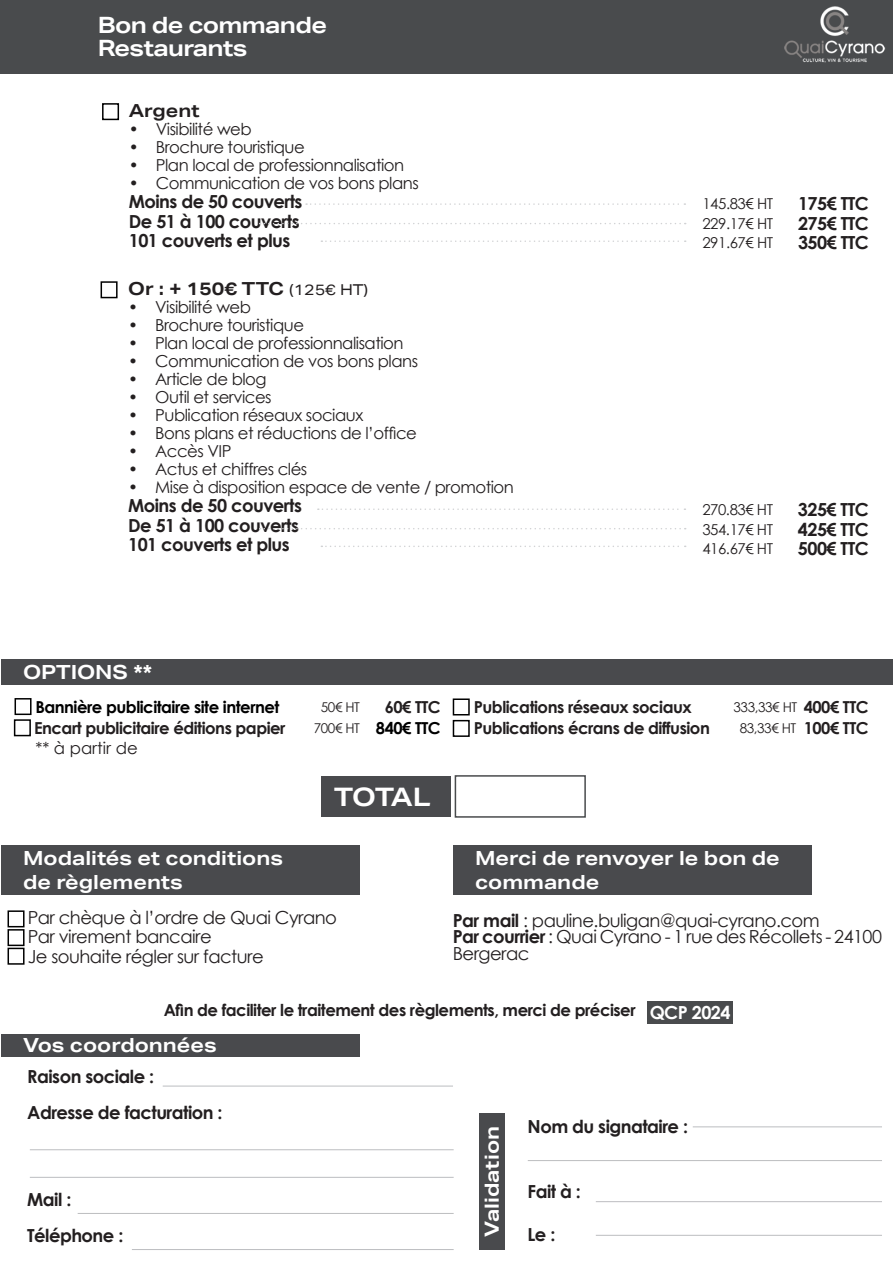
<style>
.page{position:relative;width:893px;height:1263px;background:#fff}
.page>*{position:absolute;margin:0;border:0;box-sizing:border-box;transform-origin:0 0}
.t1{font:700 25.5px "Aktiv Grotesk Ex";letter-spacing:-.035em;color:#fff}
.t2{font:700 22.5px "Aktiv Grotesk Ex";letter-spacing:-.03em;color:#fff}
.t3{font:700 19.5px/23.4px "Aktiv Grotesk Ex";color:#fff}
.t4{font:700 18px "Century Gothic";letter-spacing:-.03em;color:#231f20}
.t5{font:18px/19.5px "Century Gothic";letter-spacing:-.03em;color:#231f20}
.t6{font:700 18px "Aktiv Grotesk Ex";color:#231f20}
.t7{font:700 18px "Century Gothic";letter-spacing:-.03em;color:#fff}
.t8{font:16.5px "Century Gothic";letter-spacing:-.03em;color:#231f20}
.t9{font:700 16.5px "Century Gothic";letter-spacing:-.03em;color:#231f20}
.t10{font:700 16.5px "Century Gothic";letter-spacing:-.03em;color:#000001}
.t11{font:16.5px "Century Gothic";color:#231f20}
.t12{font:700 16.5px "Century Gothic";letter-spacing:-.03em;color:#000}
.t13{font:15px "Century Gothic";letter-spacing:-.03em;color:#231f20}
.t14{font:13.5px "Century Gothic";letter-spacing:-.03em;color:#231f20}
.s1{font-weight:400;font-size:15px}
.s2{font-weight:700}
</style>
<div class="page">
<div style="left:0;top:0;width:893px;height:73px;background:#494b4d"></div>
<div style="left:102px;top:103px;width:17px;height:17px;border:2px solid #000"></div>
<div style="left:101px;top:281px;width:17px;height:17px;border:2px solid #000"></div>
<svg style="left:306px;top:203px;width:379px;height:2px"></svg>
<svg style="left:318px;top:508px;width:367px;height:2px"></svg>
<svg style="left:260px;top:223px;width:426px;height:1px"></svg>
<svg style="left:260px;top:528px;width:426px;height:1px"></svg>
<svg style="left:321px;top:240px;width:365px;height:2px"></svg>
<svg style="left:321px;top:546px;width:365px;height:1px"></svg>
<div style="left:8px;top:910px;width:17px;height:17px;border:2px solid #000"></div>
<div style="left:15px;top:698px;width:17px;height:17px;border:2px solid #000"></div>
<div style="left:14px;top:719px;width:17px;height:17px;border:2px solid #000"></div>
<div style="left:453px;top:698px;width:17px;height:17px;border:2px solid #000"></div>
<div style="left:453px;top:720px;width:17px;height:17px;border:2px solid #000"></div>
<div style="left:8px;top:929px;width:17px;height:17px;border:2px solid #000"></div>
<div style="left:8px;top:948px;width:17px;height:17px;border:2px solid #000"></div>
<div style="left:2px;top:659px;width:891px;height:25px;background:#494a4d"></div>
<div style="left:321px;top:776px;width:130px;height:40px;background:#494a4d"></div>
<div style="left:455px;top:775px;width:131px;height:43px;border:2px solid #494b4d"></div>
<div style="left:2px;top:1034px;width:358px;height:22px;background:#494a4d"></div>
<div style="left:479px;top:1113px;width:25px;height:136px;background:#494a4d"></div>
<div style="left:2px;top:846px;width:358px;height:49px;background:#494a4d"></div>
<div style="left:454px;top:846px;width:358px;height:49px;background:#494a4d"></div>
<div style="left:648px;top:1001px;width:85px;height:23px;background:#494b4d"></div>
<hr style="left:163px;top:1086px;width:290px;height:1px;background:#bcbdc0">
<hr style="left:78px;top:1213px;width:376px;height:1px;background:#bcbdc0">
<hr style="left:132px;top:1249px;width:322px;height:1px;background:#bcbdc0">
<hr style="left:596px;top:1201px;width:286px;height:1px;background:#bcbdc0">
<hr style="left:596px;top:1235px;width:286px;height:1px;background:#bcbdc0">
<hr style="left:693px;top:1126px;width:189px;height:1px;background:#bcbdc0">
<hr style="left:528px;top:1160px;width:354px;height:1px;background:#bcbdc0">
<hr style="left:30px;top:1149px;width:424px;height:1px;background:#bcbdc0">
<hr style="left:30px;top:1177px;width:424px;height:1px;background:#bcbdc0">
<img style="left:767px;top:6px;width:126px;height:68px">
<p class="t2" style="left:98px;top:11px;width:231px">Bon de commande</p>
<p class="t2" style="left:98px;top:34px;width:151px">Restaurants</p>
<p class="t6" style="left:129px;top:99px;width:72px">Argent</p>
<p class="t8" style="left:129px;top:117px;width:124px">• Visibilité web</p>
<p class="t8" style="left:129px;top:135px;width:177px">• Brochure touristique</p>
<p class="t8" style="left:129px;top:153px;width:277px">• Plan local de professionnalisation</p>
<p class="t8" style="left:129px;top:171px;width:291px">• Communication de vos bons plans</p>
<p class="t4" style="left:129px;top:188px;width:175px">Moins de 50 couverts</p>
<p class="t4" style="left:129px;top:207px;width:172px">De 51 à 100 couverts</p>
<p class="t4" style="left:129px;top:227px;width:163px">101 couverts et plus</p>
<p class="t6" style="left:128px;top:277px;width:242px">Or : + 150€ TTC <span class="s1">(125€ HT)</span></p>
<p class="t8" style="left:128px;top:295px;width:124px">• Visibilité web</p>
<p class="t8" style="left:128px;top:313px;width:177px">• Brochure touristique</p>
<p class="t8" style="left:128px;top:331px;width:277px">• Plan local de professionnalisation</p>
<p class="t8" style="left:128px;top:349px;width:291px">• Communication de vos bons plans</p>
<p class="t8" style="left:128px;top:367px;width:140px">• Article de blog</p>
<p class="t8" style="left:128px;top:385px;width:145px">• Outil et services</p>
<p class="t8" style="left:128px;top:403px;width:237px">• Publication réseaux sociaux</p>
<p class="t8" style="left:128px;top:421px;width:290px">• Bons plans et réductions de l’office</p>
<p class="t8" style="left:128px;top:439px;width:105px">• Accès VIP</p>
<p class="t8" style="left:128px;top:457px;width:181px">• Actus et chiffres clés</p>
<p class="t8" style="left:128px;top:475px;width:387px">• Mise à disposition espace de vente / promotion</p>
<p class="t4" style="left:128px;top:492px;width:175px">Moins de 50 couverts</p>
<p class="t4" style="left:128px;top:512px;width:172px">De 51 à 100 couverts</p>
<p class="t4" style="left:128px;top:531px;width:163px">101 couverts et plus</p>
<p class="t3" style="left:23px;top:660px;width:131px">OPTIONS **</p>
<p class="t13" style="left:702px;top:193px;width:72px">145.83€ HT</p>
<p class="t4" style="left:798px;top:190px;width:72px">175€ TTC</p>
<p class="t13" style="left:702px;top:213px;width:72px">229.17€ HT</p>
<p class="t4" style="left:798px;top:210px;width:72px">275€ TTC</p>
<p class="t13" style="left:702px;top:232px;width:72px">291.67€ HT</p>
<p class="t4" style="left:798px;top:229px;width:72px">350€ TTC</p>
<p class="t13" style="left:702px;top:499px;width:72px">270.83€ HT</p>
<p class="t4" style="left:798px;top:496px;width:72px">325€ TTC</p>
<p class="t13" style="left:702px;top:519px;width:72px">354.17€ HT</p>
<p class="t4" style="left:798px;top:516px;width:72px">425€ TTC</p>
<p class="t13" style="left:702px;top:538px;width:72px">416.67€ HT</p>
<p class="t4" style="left:798px;top:535px;width:72px">500€ TTC</p>
<p class="t10" style="left:35px;top:694px;width:246px">Bannière publicitaire site internet</p>
<p class="t9" style="left:474px;top:694px;width:219px">Publications réseaux sociaux</p>
<p class="t9" style="left:34px;top:716px;width:253px">Encart publicitaire éditions papier</p>
<p class="t9" style="left:474px;top:716px;width:238px">Publications écrans de diffusion</p>
<p class="t9" style="left:385px;top:695px;width:58px">60€ TTC</p>
<p class="t12" style="left:376px;top:716px;width:66px">840€ TTC</p>
<p class="t14" style="left:321px;top:697px;width:41px">50€ HT</p>
<p class="t14" style="left:314px;top:719px;width:48px">700€ HT</p>
<p class="t11" style="left:35px;top:736px;width:104px">** à partir de</p>
<p class="t1" style="left:334px;top:781px;width:98px">TOTAL</p>
<p class="t9" style="left:804px;top:694px;width:66px">400€ TTC</p>
<p class="t9" style="left:804px;top:716px;width:66px">100€ TTC</p>
<p class="t14" style="left:734px;top:697px;width:65px">333,33€ HT</p>
<p class="t14" style="left:740px;top:719px;width:58px">83,33€ HT</p>
<p class="t3" style="left:23px;top:846px;width:262px">Modalités et conditions</p>
<p class="t3" style="left:23px;top:870px;width:161px">de règlements</p>
<p class="t3" style="left:475px;top:846px;width:306px">Merci de renvoyer le bon de commande</p>
<p class="t5" style="left:28px;top:907px;width:311px">Par chèque à l’ordre de Quai Cyrano<br>Par virement bancaire<br>Je souhaite régler sur facture</p>
<p class="t9" style="left:164px;top:998px;width:473px">Afin de faciliter le traitement des règlements, merci de préciser</p>
<p class="t7" style="left:650px;top:999px;width:82px">QCP 2024</p>
<p class="t5" style="left:453px;top:910px;width:368px"><span class="s2">Par mail</span> : pauline.buligan@quai-cyrano.com</p>
<p class="t5" style="left:453px;top:928px;width:431px;line-height:16.5px"><span class="s2">Par courrier</span> : Quai Cyrano - 1 rue des Récollets - 24100<br>Bergerac</p>
<p class="t3" style="left:23px;top:1033px;width:195px">Vos coordonnées</p>
<p class="t4" style="left:27px;top:1062px;width:128px">Raison sociale :</p>
<p class="t4" style="left:27px;top:1099px;width:197px">Adresse de facturation :</p>
<p class="t4" style="left:27px;top:1185px;width:46px">Mail :</p>
<p class="t4" style="left:27px;top:1222px;width:98px">Téléphone :</p>
<p class="t3" style="left:480px;top:1237px;width:112px;rotate:-90deg">Validation</p>
<p class="t4" style="left:528px;top:1113px;width:162px">Nom du signataire :</p>
<p class="t4" style="left:528px;top:1178px;width:55px">Fait à :</p>
<p class="t4" style="left:528px;top:1221px;width:29px">Le :</p>
</div>
